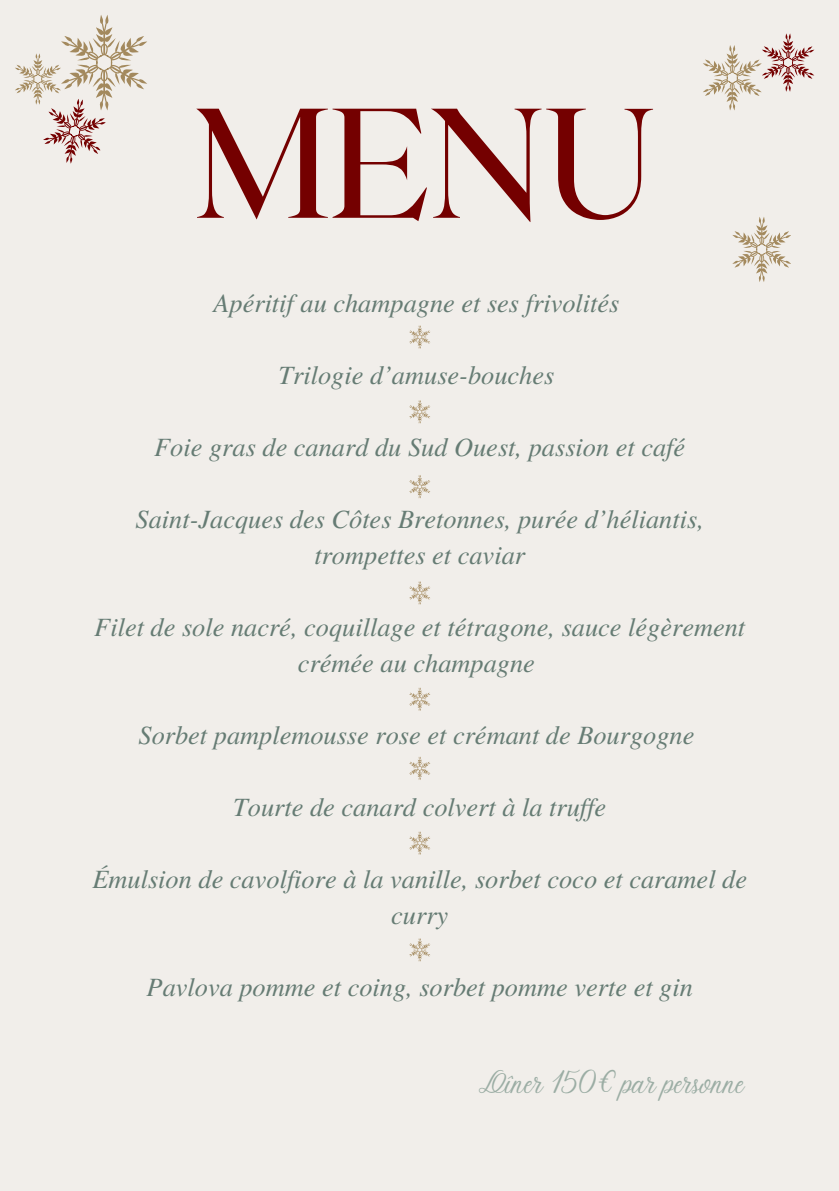
<style>
.page{position:relative;width:839px;height:1191px;background:#fff}
.page>*{position:absolute;margin:0;border:0;box-sizing:border-box;transform-origin:0 0}
.t1{font:155.8px "Roxborough CF";color:#740000}
.t2{font:33.4px "Stoic";color:#9bada4}
.t3{font:italic 26.4px/36px "Te X Gyre Termes";color:#667c74;text-align:center}
</style>
<div class="page">
<div style="left:0;top:0;width:838px;height:1191px;background:#f1eeea"></div>
<svg style="left:703px;top:33px;width:111px;height:78px"></svg>
<svg style="left:15px;top:15px;width:132px;height:149px"></svg>
<svg style="left:409px;top:400px;width:21px;height:24px"></svg>
<svg style="left:409px;top:475px;width:21px;height:24px"></svg>
<svg style="left:409px;top:325px;width:21px;height:24px"></svg>
<svg style="left:409px;top:581px;width:21px;height:24px"></svg>
<svg style="left:409px;top:687px;width:21px;height:24px"></svg>
<svg style="left:409px;top:756px;width:21px;height:24px"></svg>
<svg style="left:409px;top:831px;width:21px;height:24px"></svg>
<svg style="left:409px;top:938px;width:21px;height:24px"></svg>
<svg style="left:732px;top:217px;width:58px;height:65px"></svg>
<p class="t1" style="left:195px;top:62px;width:462px">MENU</p>
<p class="t3" style="left:213px;top:283px;width:407px">Apéritif au champagne et ses frivolités</p>
<p class="t3" style="left:278px;top:355px;width:277px">Trilogie d’amuse-bouches</p>
<p class="t3" style="left:154px;top:427px;width:532px">Foie gras de canard du Sud Ouest, passion et café</p>
<h1 class="t3" style="left:136px;top:499px;width:570px">Saint-Jacques des Côtes Bretonnes, purée d’héliantis, trompettes et caviar</h1>
<p class="t3" style="left:94px;top:607px;width:652px">Filet de sole nacré, coquillage et tétragone, sauce légèrement</p>
<p class="t3" style="left:298px;top:643px;width:238px">crémée au champagne</p>
<p class="t3" style="left:138px;top:715px;width:557px">Sorbet pamplemousse rose et crémant de Bourgogne</p>
<p class="t3" style="left:233px;top:787px;width:374px">Tourte de canard colvert à la truf e</p>
<p class="t3" style="left:92px;top:859px;width:656px">Émulsion de cavolfiore à la vanille, sorbet coco et caramel de curry</p>
<p class="t3" style="left:147px;top:967px;width:548px">Pavlova pomme et coing, sorbet pomme verte et gin</p>
<p class="t2" style="left:479px;top:1067px;width:265px">Dîner 150€ par personne</p>
</div>
